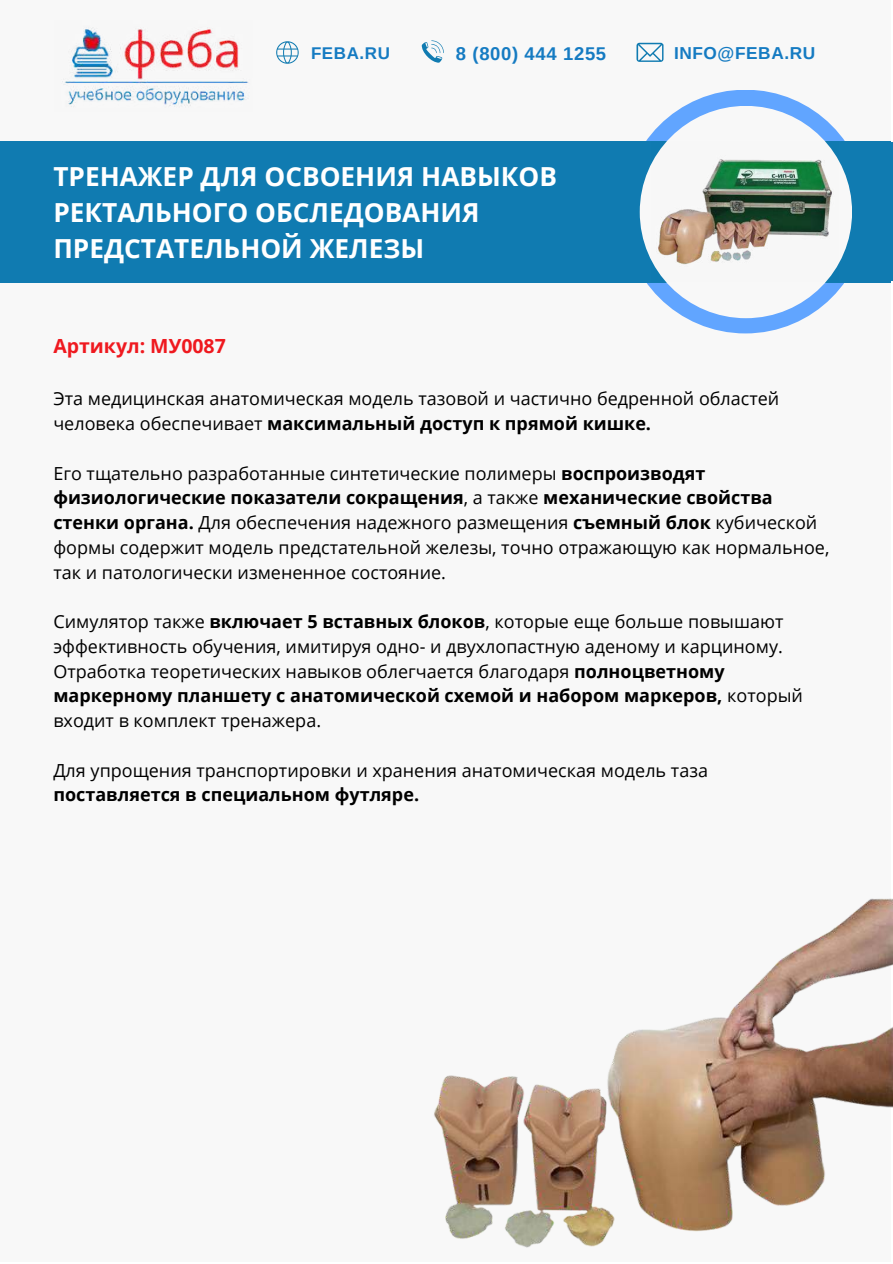
<style>
.page{position:relative;width:893px;height:1264px;background:#fff}
.page>*{position:absolute;margin:0;border:0;box-sizing:border-box;transform-origin:0 0}
.t1{font:700 26.25px/36px "Open Sans";color:#fff}
.t2{font:700 19.5px "Open Sans";color:#ef191f}
.t3{font:700 18.45px "Arimo";letter-spacing:.035em;color:#157bc2}
.t4{font:18px/24.8px "Open Sans";color:#000}
.t5{font:700 18px "Open Sans";color:#000}
.t6{font:700 17.25px "Arimo";letter-spacing:.035em;color:#157bc2}
.t7{font:700 16.95px "Arimo";letter-spacing:.035em;color:#157bc2}
.s1{font-weight:700}
</style>
<div class="page">
<div style="left:0;top:1px;width:891px;height:1260px;background:#f8f8f8"></div>
<div style="left:623px;top:90px;width:244px;height:243px;background:#61a5ff;border-radius:50%"></div>
<div style="left:0;top:141px;width:892px;height:141px;background:#107bb1"></div>
<div style="left:639px;top:106px;width:213px;height:212px;background:#f8f8f8;border-radius:50%"></div>
<img style="left:62px;top:28px;width:187px;height:79px">
<svg style="left:276px;top:41px;width:22px;height:23px"></svg>
<svg style="left:421px;top:40px;width:23px;height:23px"></svg>
<svg style="left:636px;top:43px;width:27px;height:19px"></svg>
<img style="left:651px;top:142px;width:187px;height:139px">
<img style="left:434px;top:898px;width:458px;height:350px">
<p class="t7" style="left:311px;top:41px;width:80px">FEBA.RU</p>
<p class="t3" style="left:456px;top:41px;width:152px">8 (800) 444 1255</p>
<p class="t6" style="left:674px;top:41px;width:143px">INFO@FEBA.RU</p>
<h1 class="t1" style="left:53px;top:158px;width:505px">ТРЕНАЖЕР ДЛЯ ОСВОЕНИЯ НАВЫКОВ<br>РЕКТАЛЬНОГО ОБСЛЕДОВАНИЯ<br>ПРЕДСТАТЕЛЬНОЙ ЖЕЛЕЗЫ</h1>
<p class="t2" style="left:53px;top:332px;width:174px">Артикул: МУ0087</p>
<p class="t4" style="left:53px;top:386px;width:727px">Эта медицинская анатомическая модель тазовой и частично бедренной областей человека обеспечивает <span class="s1">максимальный доступ к прямой кишке.</span></p>
<p class="t4" style="left:53px;top:460px;width:777px">Его тщательно разработанные синтетические полимеры <span class="s1">воспроизводят физиологические показатели сокращения</span>, а также <span class="s1">механические свойства стенки органа.</span> Для обеспечения надежного размещения <span class="s1">съемный блок</span> кубической формы содержит модель предстательной железы, точно отражающую как нормальное, так и патологически измененное состояние.</p>
<p class="t4" style="left:53px;top:608px;width:751px">Симулятор также <span class="s1">включает 5 вставных блоков</span>, которые еще больше повышают эффективность обучения, имитируя одно- и двухлопастную аденому и карциному.<br>Отработка теоретических навыков облегчается благодаря <span class="s1">полноцветному маркерному планшету с анатомической схемой и набором маркеров,</span> который входит в комплект тренажера.</p>
<p class="t4" style="left:53px;top:757px;width:656px">Для упрощения транспортировки и хранения анатомическая модель таза</p>
<p class="t5" style="left:53px;top:782px;width:367px">поставляется в специальном футляре.</p>
</div>
